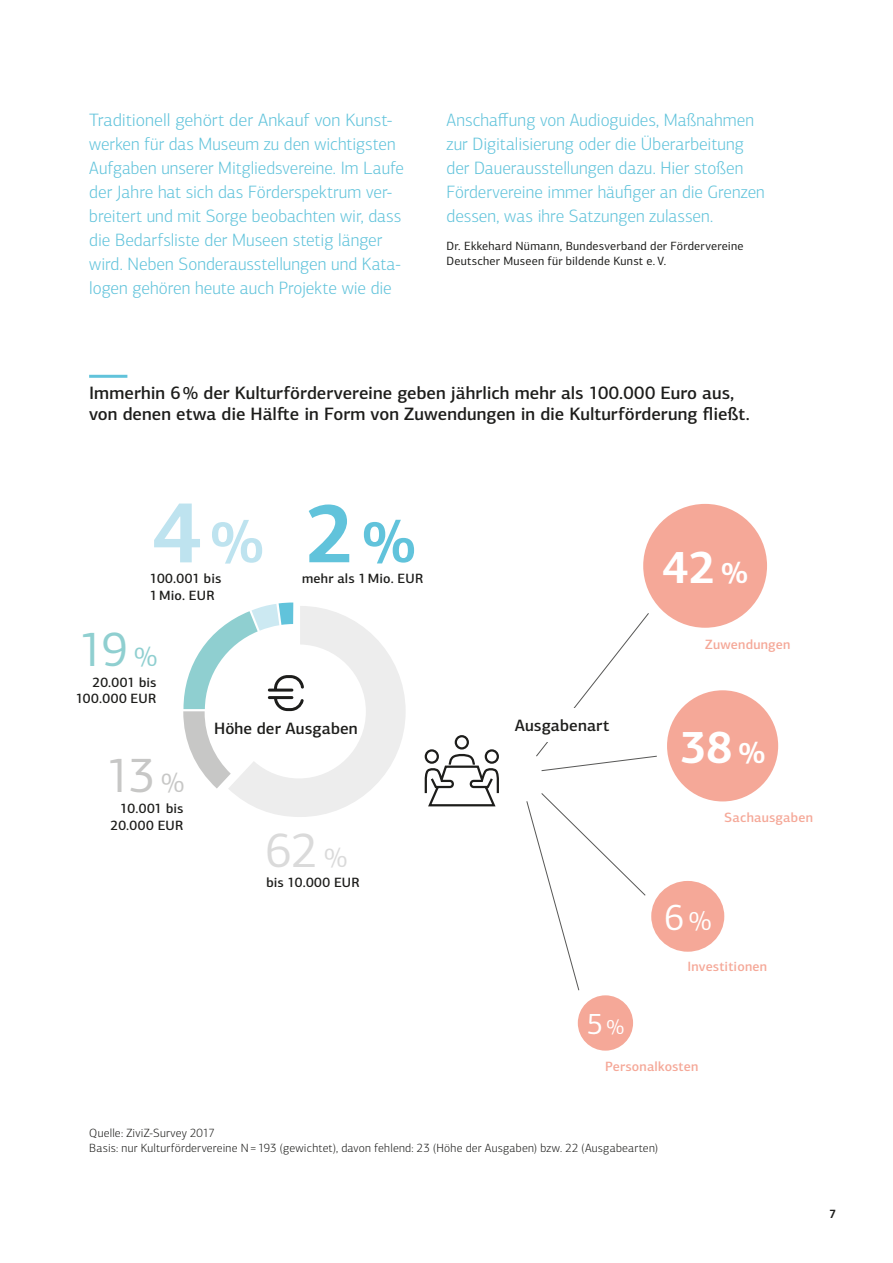
<style>
.page{position:relative;width:893px;height:1263px;background:#fff}
.page>*{position:absolute;margin:0;border:0;box-sizing:border-box;transform-origin:0 0}
.t1{font:700 85.5px "PF Centro Sans Pro";color:#bee3ef}
.t2{font:700 82.5px "PF Centro Sans Pro";color:#61c3db}
.t3{font:48.3px "PF Centro Sans Pro";color:#8fcfd0}
.t4{font:48.3px "PF Centro Sans Pro";color:#c7c7c6}
.t5{font:48.3px "PF Centro Sans Pro";color:#dadada}
.t6{font:700 45px "PF Centro Sans Pro";color:#fff}
.t7{font:36.45px "PF Centro Sans Pro";color:#fff}
.t8{font:29.25px "PF Centro Sans Pro";color:#fff}
.t9{font:300 18px/24px "PF Centro Sans Pro";color:#61c3db}
.t10{font:500 18px/21px "PF Centro Sans Pro";color:#1d1d1b}
.t11{font:500 16.5px "PF Centro Sans Pro";letter-spacing:.005em;color:#1d1d1b}
.t12{font:500 13.5px/16.5px "PF Centro Sans Pro";letter-spacing:.005em;color:#1d1d1b;text-align:right}
.t13{font:500 13.5px "PF Centro Sans Pro";letter-spacing:.015em;color:#f5a898}
.t14{font:300 12px/15px "PF Centro Sans Pro";letter-spacing:.02em;color:#1d1d1b}
.t15{font:12px/15px "PF Centro Sans Pro";letter-spacing:.02em;color:#1d1d1b}
.t16{font:700 12px "PF Centro Sans Pro";color:#1d1d1b}
.s1{font-size:60px}
.s2{font-size:27.6px}
.s3{font-size:21px}
.s4{font-size:30px}
.s5{font-size:27px}
</style>
<div class="page">
<svg style="left:424px;top:735px;width:75px;height:72px"></svg>
<hr style="left:89px;top:375px;width:38px;height:3px;background:#61c3db">
<div style="left:643px;top:504px;width:124px;height:124px;background:#f5a898;border-radius:50%"></div>
<div style="left:651px;top:881px;width:73px;height:71px;background:#f5a898;border-radius:50%"></div>
<div style="left:578px;top:995px;width:55px;height:56px;background:#f5a898;border-radius:50%"></div>
<div style="left:667px;top:690px;width:111px;height:111px;background:#f5a898;border-radius:50%"></div>
<svg style="left:526px;top:793px;width:120px;height:198px"></svg>
<svg style="left:536px;top:613px;width:121px;height:158px"></svg>
<div style="left:506px;top:708px;width:157px;height:34px;background:#fff"></div>
<svg style="left:183px;top:602px;width:223px;height:215px"></svg>
<p class="t9" style="left:89px;top:108px;width:316px">Traditionell gehört der Ankauf von Kunst&shy;werken für das Museum zu den wichtigsten Aufgaben unserer Mitgliedsvereine. Im Laufe der Jahre hat sich das Förderspektrum ver&shy;breitert und mit Sorge beobachten wir, dass die Bedarfsliste der Museen stetig länger wird. Neben Sonderausstellungen und Kata&shy;logen gehören heute auch Projekte wie die</p>
<p class="t9" style="left:446px;top:108px;width:320px">Anschaffung von Audioguides, Maßnahmen zur Digitalisierung oder die Überarbeitung der Dauerausstellungen dazu. Hier stoßen Fördervereine immer häufiger an die Grenzen dessen, was ihre Satzungen zulassen.</p>
<p class="t15" style="left:446px;top:238px;width:299px">Dr. Ekkehard Nümann, Bundesverband der Fördervereine<br>Deutscher Museen für bildende Kunst e. V.</p>
<p class="t10" style="left:89px;top:382px;width:662px">Immerhin 6% der Kulturfördervereine geben jährlich mehr als 100.000 Euro aus, von denen etwa die Hälfte in Form von Zuwendungen in die Kulturförderung fließt.</p>
<h1 class="t1" style="left:152px;top:479px;width:114px">4<span class="s1">%</span></h1>
<p class="t12" style="left:150px;top:587px;width:66px">1Mio. EUR</p>
<p class="t12" style="left:150px;top:570px;width:73px">100.001 bis</p>
<h3 class="t3" style="left:78px;top:621px;width:80px">19 <span class="s2">%</span></h3>
<p class="t12" style="left:76px;top:674px;width:82px">20.001 bis<br>100.000 EUR</p>
<h2 class="t2" style="left:305px;top:482px;width:112px">2<span class="s1">%</span></h2>
<p class="t12" style="left:302px;top:570px;width:123px">mehr als 1Mio. EUR</p>
<h3 class="t4" style="left:106px;top:747px;width:80px">13 <span class="s2">%</span></h3>
<p class="t12" style="left:111px;top:800px;width:74px">10.001 bis<br>20.000 EUR</p>
<p class="t11" style="left:214px;top:718px;width:145px">Höhe der Ausgaben</p>
<p class="t11" style="left:515px;top:715px;width:96px">Ausgabenart</p>
<h3 class="t5" style="left:265px;top:821px;width:83px">62 <span class="s2">%</span></h3>
<p class="t12" style="left:266px;top:874px;width:95px">bis 10.000 EUR</p>
<h3 class="t8" style="left:587px;top:1006px;width:39px">5<span class="s3">%</span></h3>
<h3 class="t6" style="left:662px;top:539px;width:87px">42<span class="s4">%</span></h3>
<p class="t13" style="left:705px;top:636px;width:87px">Zuwendungen</p>
<h3 class="t6" style="left:680px;top:719px;width:87px">38<span class="s4">%</span></h3>
<p class="t13" style="left:724px;top:809px;width:90px">Sachausgaben</p>
<h3 class="t7" style="left:664px;top:896px;width:49px">6<span class="s5">%</span></h3>
<p class="t13" style="left:687px;top:958px;width:81px">Investitionen</p>
<p class="t13" style="left:605px;top:1058px;width:95px">Personalkosten</p>
<p class="t14" style="left:89px;top:1126px;width:570px">Quelle: ZiviZ-Survey 2017<br>Basis: nur Kulturfördervereine N=193 (gewichtet), davon fehlend: 23 (Höhe der Ausgaben) bzw. 22 (Ausgabearten)</p>
<p class="t16" style="left:829px;top:1206px;width:9px">7</p>
</div>
